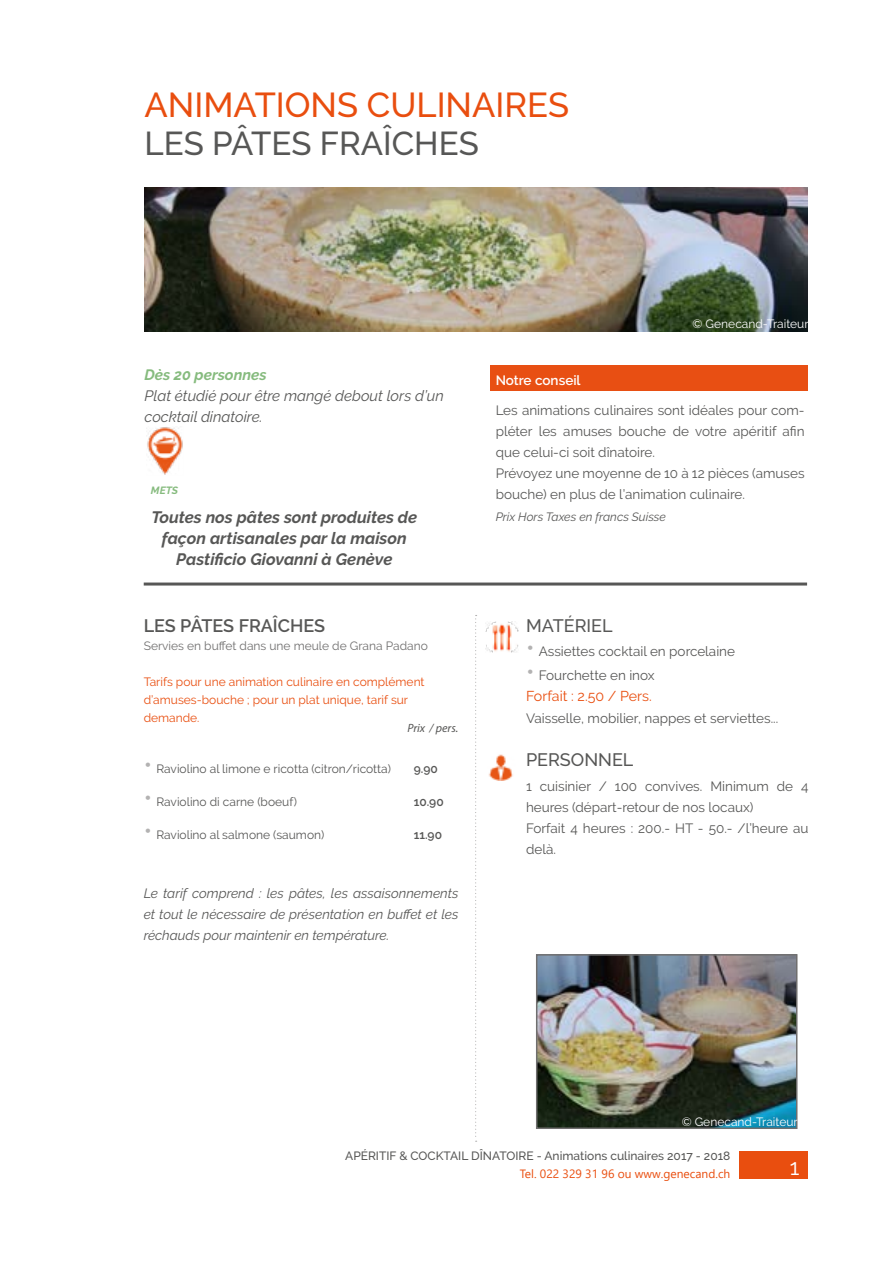
<style>
.page{position:relative;width:893px;height:1263px;background:#fff}
.page>*{position:absolute;margin:0;border:0;box-sizing:border-box;transform-origin:0 0}
.t1{font:500 34.5px "Raleway";color:#e94e0f}
.t2{font:500 33px "Raleway";color:#575756}
.t3{font:22.5px "Raleway";color:#fff}
.t4{font:500 18px "Raleway";color:#575756}
.t5{font:600 18px "Raleway";color:#575756}
.t6{font:italic 700 16.5px/21px "Raleway";color:#575756;text-align:center}
.t7{font:italic 15px/21px "Raleway";color:#575756}
.t8{font:italic 700 15px "Raleway";color:#86bb7e}
.t9{font:14.25px "Raleway";color:#e94e0f}
.t10{font:13.5px/21px "Raleway";color:#575756}
.t11{font:italic 13.5px/21px "Raleway";color:#575756;text-align:justify}
.t12{font:600 13.5px "Raleway";color:#fff}
.t13{font:12px "Raleway";color:#575756}
.t14{font:12px/18px "Raleway";color:#e94e0f}
.t15{font:500 12px "Raleway";color:#575756}
.t16{font:12px "Raleway";color:#706f6f}
.t17{font:12px "Raleway";color:#fff}
.t18{font:12px "Segoe UI";color:#e94e0f}
.t19{font:italic 12px "Raleway";color:#575756}
.t20{font:600 12px "Raleway";color:#575756}
.t21{font:italic 12px "Myriad Pro";color:#575756}
.t22{font:italic 700 10.5px "Raleway";color:#86bb7e}
.s1{font-size:24px;color:#b3b2b2}
</style>
<div class="page">
<div style="left:740px;top:1151px;width:68px;height:28px;background:#e94e0f"></div>
<img style="left:145px;top:187px;width:663px;height:145px">
<svg style="left:475px;top:615px;width:2px;height:527px"></svg>
<hr style="left:144px;top:582px;width:663px;height:3px;background:#575756">
<div style="left:490px;top:366px;width:318px;height:25px;background:#e84f13"></div>
<img style="left:539px;top:957px;width:255px;height:169px">
<div style="left:536px;top:954px;width:261px;height:175px;border:2px solid #706f6f"></div>
<img style="left:485px;top:622px;width:33px;height:30px">
<img style="left:488px;top:754px;width:25px;height:27px">
<img style="left:146px;top:427px;width:37px;height:48px">
<h1 class="t1" style="left:145px;top:85px;width:426px">ANIMATIONS CULINAIRES</h1>
<h2 class="t2" style="left:145px;top:124px;width:336px">LES PÂTES FRAÎCHES</h2>
<p class="t17" style="left:693px;top:317px;width:118px">© Genecand-Traiteur</p>
<p class="t8" style="left:145px;top:366px;width:124px">Dès 20 personnes</p>
<p class="t7" style="left:145px;top:385px;width:301px">Plat étudié pour être mangé debout lors d’un cocktail dinatoire.</p>
<p class="t22" style="left:151px;top:484px;width:29px">METS</p>
<p class="t6" style="left:151px;top:506px;width:267px">Toutes nos pâtes sont produites de façon artisanales par la maison<br>Pastificio Giovanni à Genève</p>
<h3 class="t5" style="left:144px;top:615px;width:183px">LES PÂTES FRAÎCHES</h3>
<p class="t16" style="left:144px;top:639px;width:286px">Servies en buffet dans une meule de Grana Padano</p>
<p class="t14" style="left:144px;top:673px;width:282px">Tarifs pour une animation culinaire en complément d’amuses-bouche ; pour un plat unique, tarif sur demande.</p>
<p class="t21" style="left:407px;top:720px;width:52px">Prix / pers.</p>
<p class="t13" style="left:144px;top:762px;width:249px"><span class="s1">•</span> Raviolino al limone e ricotta (citron/ricotta)</p>
<p class="t20" style="left:414px;top:762px;width:26px">9.90</p>
<p class="t13" style="left:144px;top:795px;width:155px"><span class="s1">•</span> Raviolino di carne (boeuf)</p>
<p class="t20" style="left:414px;top:795px;width:32px">10.90</p>
<p class="t13" style="left:144px;top:828px;width:182px"><span class="s1">•</span> Raviolino al salmone (saumon)</p>
<p class="t20" style="left:414px;top:828px;width:30px">11.90</p>
<p class="t11" style="left:144px;top:883px;width:316px">Le tarif comprend : les pâtes, les assaisonnements et tout le nécessaire de présentation en buffet et les réchauds pour maintenir en température.</p>
<p class="t12" style="left:496px;top:373px;width:87px">Notre conseil</p>
<p class="t10" style="left:496px;top:400px;width:310px">Les animations culinaires sont idéales pour com&shy;pléter les amuses bouche de votre apéritif afin que celui-ci soit dînatoire.<br>Prévoyez une moyenne de 10 à 12 pièces (amuses bouche) en plus de l’animation culinaire.</p>
<p class="t19" style="left:496px;top:509px;width:172px">Prix Hors Taxes en francs Suisse</p>
<h3 class="t4" style="left:526px;top:615px;width:88px">MATÉRIEL</h3>
<p class="t10" style="left:526px;top:640px;width:211px"><span class="s1">•</span> Assiettes cocktail en porcelaine</p>
<p class="t10" style="left:526px;top:664px;width:130px"><span class="s1">•</span> Fourchette en inox</p>
<p class="t9" style="left:526px;top:687px;width:127px">Forfait : 2.50 / Pers.</p>
<p class="t10" style="left:526px;top:708px;width:254px">Vaisselle, mobilier, nappes et serviettes...</p>
<h3 class="t4" style="left:526px;top:749px;width:109px">PERSONNEL</h3>
<p class="t10" style="left:526px;top:775px;width:284px">1 cuisinier / 100 convives. Minimum de 4 heures (départ-retour de nos locaux)<br>Forfait 4 heures : 200.- HT - 50.- /l’heure au delà.</p>
<p class="t17" style="left:682px;top:1114px;width:118px">© Genecand-Traiteur</p>
<p class="t15" style="left:345px;top:1149px;width:387px">APÉRITIF &amp; COCKTAIL DÎNATOIRE - Animations culinaires 2017 - 2018</p>
<p class="t18" style="left:520px;top:1162px;width:212px">Tel. 022 329 31 96 ou www.genecand.ch</p>
<h3 class="t3" style="left:790px;top:1154px;width:11px">1</h3>
</div>
